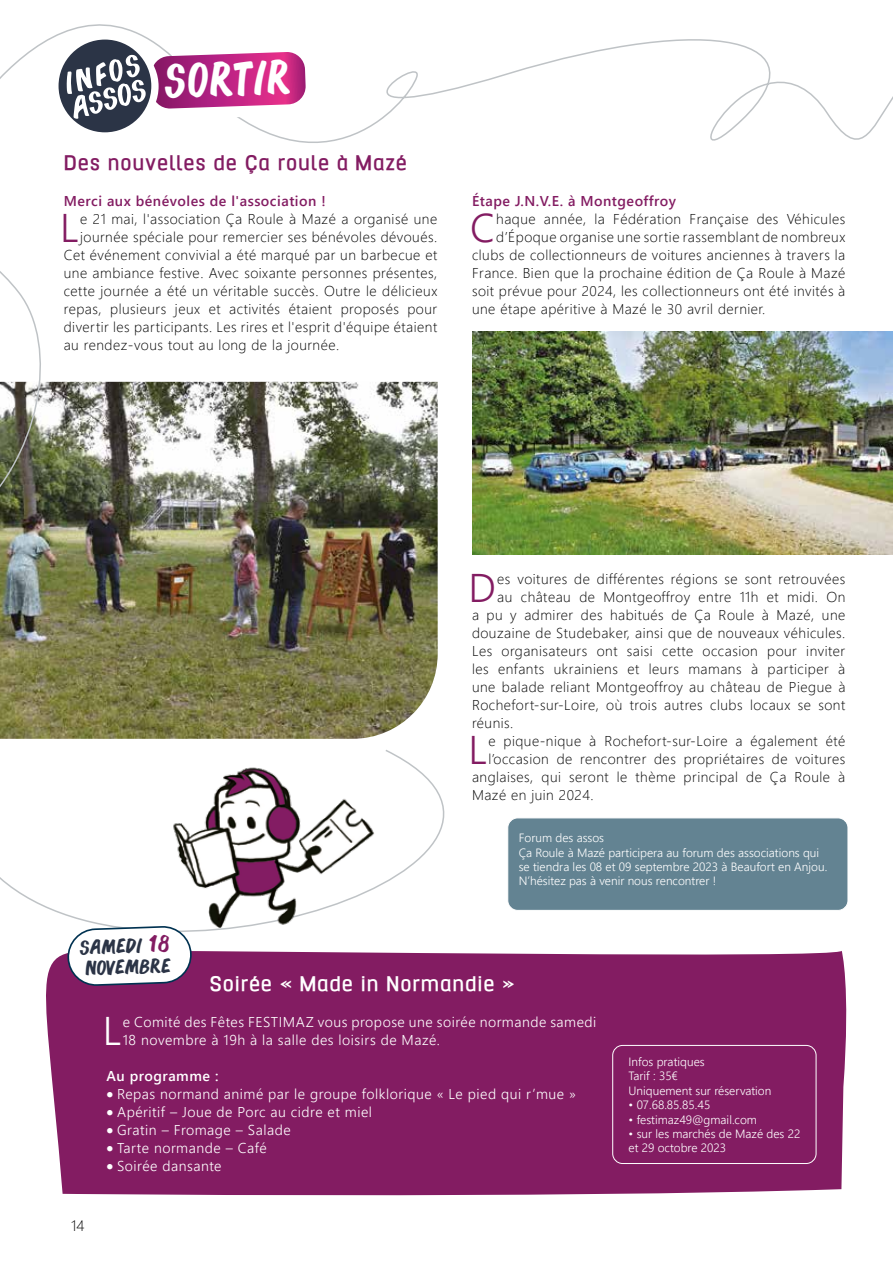
<style>
.page{position:relative;width:893px;height:1263px;background:#fff}
.page>*{position:absolute;margin:0;border:0;box-sizing:border-box;transform-origin:0 0}
.t1{font:42.45px "Bonoco";color:#fff;scale:.92 1}
.t2{font:39.9px "Webly Sleek UI Semilight";color:#831c62}
.t3{font:39.9px "Webly Sleek UI Semilight";color:#fff}
.t4{font:700 24px "Hurufo&Numero";letter-spacing:.035em;color:#831c62}
.t5{font:700 24px "Hurufo&Numero";letter-spacing:.035em;color:#fff}
.t6{font:18px/21px "Bonoco";color:#2b3446}
.t7{font:15px "Webly Sleek UI Light";color:#000}
.t8{font:14.25px "Webly Sleek UI Light";letter-spacing:.035em;color:#000}
.t9{font:14.25px/18px "Webly Sleek UI Semilight";letter-spacing:.035em;color:#fff}
.t10{font:14.25px "Webly Sleek UI Semibold";letter-spacing:.035em;color:#831c62}
.t11{font:14.25px "Webly Sleek UI Semibold";letter-spacing:.035em;color:#fff}
.t12{font:12px/14.4px "Webly Sleek UI Semilight";color:#fff}
.s1{font-size:21px;color:#831c62}
</style>
<div class="page">
<svg style="left:0;top:24px;width:893px;height:119px"></svg>
<div style="left:47px;top:951px;width:800px;height:245px;background:#831c62"></div>
<svg style="left:0;top:750px;width:605px;height:272px"></svg>
<img style="left:159px;top:750px;width:216px;height:192px">
<img style="left:0;top:382px;width:438px;height:357px">
<img style="left:472px;top:332px;width:421px;height:222px">
<div style="left:613px;top:1045px;width:203px;height:118px;background:#831c62;border-radius:10px"></div>
<div style="left:612px;top:1045px;width:204px;height:119px;border:1px solid #fff;border-radius:10px"></div>
<svg style="left:68px;top:926px;width:123px;height:59px"></svg>
<div style="left:508px;top:818px;width:340px;height:92px;background:#638392;border-radius:10px"></div>
<div style="left:507px;top:817px;width:341px;height:94px;border:1px solid #fff;border-radius:10px"></div>
<svg style="left:66px;top:40px;width:93px;height:93px"></svg>
<div style="left:59px;top:40px;width:92px;height:92px;background:#2b3446;border-radius:50%"></div>
<svg style="left:67px;top:52px;width:248px;height:68px"></svg>
<svg style="left:0;top:271px;width:61px;height:258px"></svg>
<h1 class="t1" style="left:164px;top:52px;width:139px;rotate:-2deg">sortir</h1>
<h3 class="t4" style="left:64px;top:152px;width:344px">Des nouvelles de Ça roule à Mazé</h3>
<p class="t10" style="left:64px;top:190px;width:263px">Merci aux bénévoles de l'association !</p>
<h2 class="t2" style="left:60px;top:198px;width:20px">L</h2>
<p class="t8" style="left:80px;top:208px;width:359px">e 21 mai, l'association Ça Roule à Mazé a organisé une</p>
<p class="t8" style="left:80px;top:226px;width:359px">journée spéciale pour remercier ses bénévoles dévoués.</p>
<p class="t8" style="left:64px;top:244px;width:375px">Cet événement convivial a été marqué par un barbecue et</p>
<p class="t8" style="left:64px;top:262px;width:375px">une ambiance festive. Avec soixante personnes présentes,</p>
<p class="t8" style="left:64px;top:280px;width:375px">cette journée a été un véritable succès. Outre le délicieux</p>
<p class="t8" style="left:64px;top:298px;width:375px">repas, plusieurs jeux et activités étaient proposés pour</p>
<p class="t8" style="left:64px;top:316px;width:375px">divertir les participants. Les rires et l'esprit d'équipe étaient</p>
<p class="t8" style="left:64px;top:334px;width:277px">au rendez-vous tout au long de la journée.</p>
<p class="t10" style="left:472px;top:190px;width:206px">Étape J.N.V.E. à Montgeoffroy</p>
<h2 class="t2" style="left:470px;top:198px;width:26px">C</h2>
<p class="t8" style="left:496px;top:208px;width:351px">haque année, la Fédération Française des Véhicules</p>
<p class="t8" style="left:496px;top:226px;width:351px">d’Époque organise une sortie rassemblant de nombreux</p>
<p class="t8" style="left:472px;top:244px;width:375px">clubs de collectionneurs de voitures anciennes à travers la</p>
<p class="t8" style="left:472px;top:262px;width:375px">France. Bien que la prochaine édition de Ça Roule à Mazé</p>
<p class="t8" style="left:472px;top:280px;width:375px">soit prévue pour 2024, les collectionneurs ont été invités à</p>
<p class="t8" style="left:472px;top:298px;width:295px">une étape apéritive à Mazé le 30 avril dernier.</p>
<h2 class="t2" style="left:468px;top:558px;width:29px">D</h2>
<p class="t8" style="left:497px;top:568px;width:350px">es voitures de différentes régions se sont retrouvées</p>
<p class="t8" style="left:497px;top:586px;width:350px">au château de Montgeoffroy entre 11h et midi. On</p>
<p class="t8" style="left:472px;top:604px;width:375px">a pu y admirer des habitués de Ça Roule à Mazé, une</p>
<p class="t8" style="left:472px;top:622px;width:375px">douzaine de Studebaker, ainsi que de nouveaux véhicules.</p>
<p class="t8" style="left:472px;top:640px;width:375px">Les organisateurs ont saisi cette occasion pour inviter</p>
<p class="t8" style="left:472px;top:658px;width:375px">les enfants ukrainiens et leurs mamans à participer à</p>
<p class="t8" style="left:472px;top:676px;width:375px">une balade reliant Montgeoffroy au château de Piegue à</p>
<p class="t8" style="left:472px;top:694px;width:375px">Rochefort-sur-Loire, où trois autres clubs locaux se sont</p>
<p class="t8" style="left:472px;top:712px;width:43px">réunis.</p>
<h2 class="t2" style="left:468px;top:720px;width:20px">L</h2>
<p class="t8" style="left:488px;top:730px;width:358px">e pique-nique à Rochefort-sur-Loire a également été</p>
<p class="t8" style="left:488px;top:748px;width:358px">l’occasion de rencontrer des propriétaires de voitures</p>
<p class="t8" style="left:472px;top:766px;width:375px">anglaises, qui seront le thème principal de Ça Roule à</p>
<p class="t8" style="left:472px;top:784px;width:123px">Mazé en juin 2024.</p>
<p class="t12" style="left:519px;top:830px;width:310px">Forum des assos<br>Ça Roule à Mazé participera au forum des associations qui se tiendra les 08 et 09 septembre 2023 à Beaufort en Anjou.<br>N’hésitez pas à venir nous rencontrer !</p>
<p class="t6" style="left:80px;top:936px;width:92px;rotate:-2deg">samedi <span class="s1">18 </span>novembre</p>
<h3 class="t5" style="left:209px;top:973px;width:307px">Soirée « Made in Normandie »</h3>
<p class="t7" style="left:71px;top:1215px;width:15px">14</p>
<h2 class="t3" style="left:103px;top:1000px;width:20px">L</h2>
<p class="t9" style="left:123px;top:1012px;width:475px">e Comité des Fêtes FESTIMAZ vous propose une soirée normande samedi<br>18 novembre à 19h à la salle des loisirs de Mazé.</p>
<p class="t11" style="left:106px;top:1065px;width:113px">Au programme :</p>
<p class="t9" style="left:106px;top:1084px;width:471px">• Repas normand animé par le groupe folklorique « Le pied qui r’mue »</p>
<p class="t9" style="left:106px;top:1102px;width:267px">• Apéritif – Joue de Porc au cidre et miel</p>
<p class="t9" style="left:106px;top:1120px;width:186px">• Gratin – Fromage – Salade</p>
<p class="t9" style="left:106px;top:1138px;width:162px">• Tarte normande – Café</p>
<p class="t9" style="left:106px;top:1156px;width:117px">• Soirée dansante</p>
<p class="t12" style="left:629px;top:1054px;width:144px">Infos pratiques<br>Tarif : 35€<br>Uniquement sur réservation</p>
<p class="t12" style="left:629px;top:1097px;width:83px">• 07.68.85.85.45</p>
<p class="t12" style="left:629px;top:1112px;width:130px">• festimaz49@gmail.com</p>
<p class="t12" style="left:629px;top:1126px;width:173px">• sur les marchés de Mazé des 22 et 29 octobre 2023</p>
</div>
